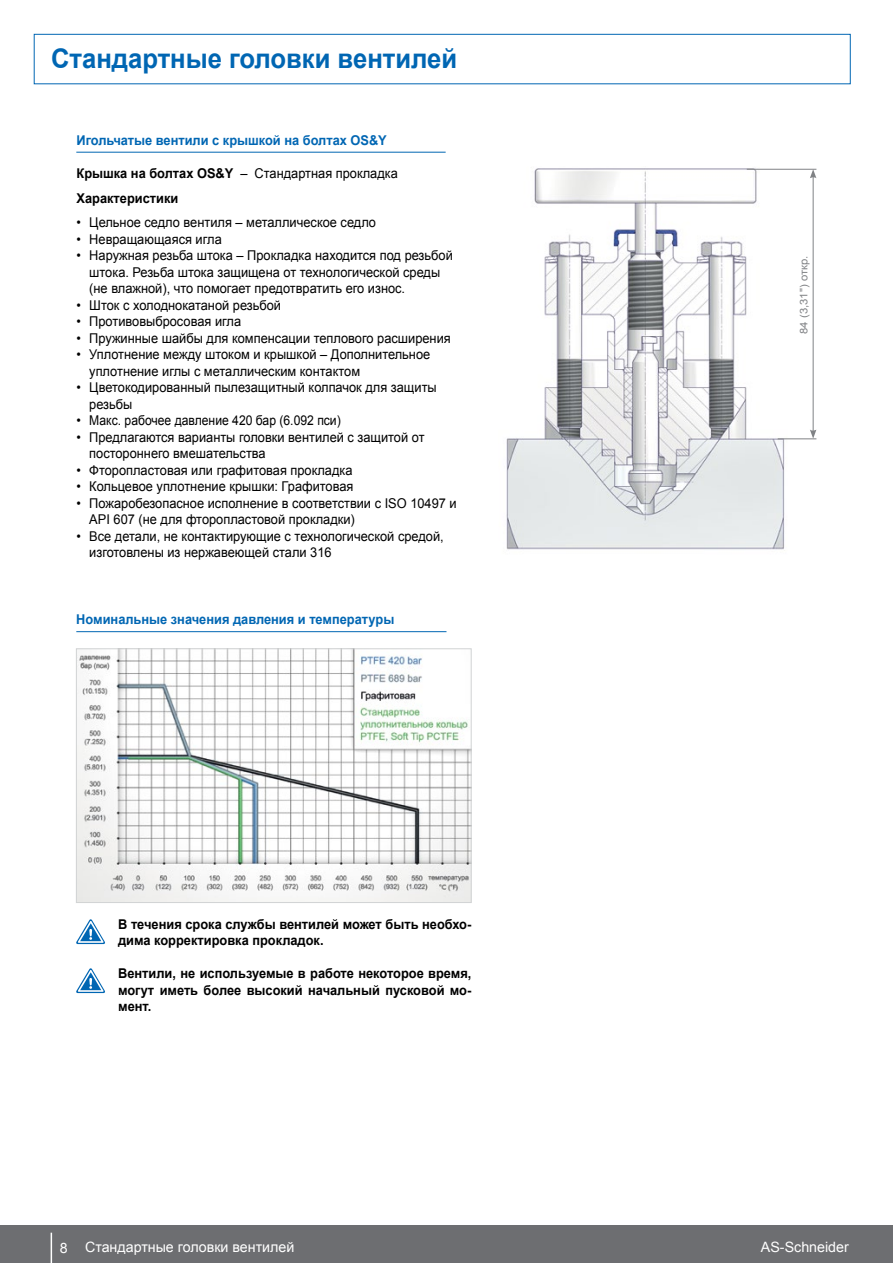
<style>
.page{position:relative;width:893px;height:1263px;background:#fff}
.page>*{position:absolute;margin:0;border:0;box-sizing:border-box;transform-origin:0 0}
.t1{font:700 27px "Arial";color:#0066b3;scale:.95 1}
.t2{font:14.25px "Arial";color:#fff}
.t3{font:13.5px/16.5px "Arial";color:#000;scale:.95 1}
.t4{font:700 13.5px/16.5px "Arial";color:#000;scale:.95 1}
.t5{font:700 13.5px "Arial";color:#0066b3;scale:.95 1}
.t6{font:10.5px "Arial";color:#808285;scale:1.08 1}
.s1{font-weight:400}
</style>
<div class="page">
<div style="left:34px;top:34px;width:816px;height:50px;border:1px solid #0066b3"></div>
<hr style="left:76px;top:152px;width:370px;height:1px;background:#0066b3">
<hr style="left:76px;top:631px;width:370px;height:1px;background:#0066b3">
<img style="left:506px;top:168px;width:300px;height:383px">
<img style="left:78px;top:651px;width:391px;height:250px">
<div style="left:76px;top:649px;width:395px;height:254px;border:1px solid #d1d3d4"></div>
<hr style="left:747px;top:169px;width:69px;height:1px;background:#808285">
<hr style="left:778px;top:439px;width:38px;height:1px;background:#808285">
<hr style="left:813px;top:176px;width:1px;height:256px;background:#808285">
<svg style="left:810px;top:430px;width:6px;height:9px"></svg>
<svg style="left:810px;top:169px;width:6px;height:9px"></svg>
<svg style="left:76px;top:968px;width:29px;height:25px"></svg>
<svg style="left:76px;top:919px;width:29px;height:25px"></svg>
<div style="left:0;top:1225px;width:893px;height:38px;background:#6d6e71"></div>
<hr style="left:51px;top:1233px;width:1px;height:30px;background:#fff">
<h1 class="t1" style="left:51px;top:40px;width:429px">Стандартные головки вентилей</h1>
<p class="t5" style="left:77px;top:131px;width:328px">Игольчатые вентили с крышкой на болтах OS&amp;Y</p>
<p class="t4" style="left:77px;top:161px;width:340px;line-height:24.8px">Крышка на болтах OS&amp;Y <span class="s1">– Стандартная прокладка<br></span>Характеристики</p>
<p class="t3" style="left:77px;top:214px;width:317px">• Цельное седло вентиля – металлическое седло</p>
<p class="t3" style="left:77px;top:231px;width:154px">• Невращающаяся игла</p>
<p class="t3" style="left:89px;top:247px;width:384px;text-indent:-13px">• Наружная резьба штока – Прокладка находится под резьбой штока. Резьба штока защищена от технологической среды (не влажной), что помогает предотвратить его износ.</p>
<p class="t3" style="left:77px;top:297px;width:217px">• Шток с холоднокатаной резьбой</p>
<p class="t3" style="left:77px;top:313px;width:175px">• Противовыбросовая игла</p>
<p class="t3" style="left:77px;top:330px;width:395px">• Пружинные шайбы для компенсации теплового расширения</p>
<p class="t3" style="left:89px;top:346px;width:360px;text-indent:-13px">• Уплотнение между штоком и крышкой – Дополнительное уплотнение иглы с металлическим контактом</p>
<p class="t3" style="left:89px;top:379px;width:367px;text-indent:-13px">• Цветокодированный пылезащитный колпачок для защиты резьбы</p>
<p class="t3" style="left:77px;top:412px;width:280px">• Макс. рабочее давление 420 бар (6.092 пcи)</p>
<p class="t3" style="left:89px;top:429px;width:354px;text-indent:-13px">• Предлагаются варианты головки вентилей с защитой от постороннего вмешательства</p>
<p class="t3" style="left:77px;top:462px;width:292px">• Фторопластовая или графитовая прокладка</p>
<p class="t3" style="left:77px;top:478px;width:293px">• Кольцевое уплотнение крышки: Графитовая</p>
<p class="t3" style="left:89px;top:495px;width:388px;text-indent:-13px">• Пожаробезопасное исполнение в соответствии с ISO 10497 и<br>API 607 (не для фторопластовой прокладки)</p>
<p class="t3" style="left:89px;top:528px;width:375px;text-indent:-13px">• Все детали, не контактирующие с технологической средой, изготовлены из нержавеющей стали 316</p>
<p class="t5" style="left:76px;top:610px;width:336px">Номинальные значения давления и температуры</p>
<p class="t4" style="left:118px;top:916px;width:373px">В течения срока службы вентилей может быть необхо&shy;дима корректировка прокладок.</p>
<p class="t4" style="left:118px;top:965px;width:373px;text-align:justify">Вентили, не используемые в работе некоторое время, могут иметь более высокий начальный пусковой мо&shy;мент.</p>
<p class="t6" style="left:797px;top:334px;width:74px;rotate:-90deg">84 (3,31") откр.</p>
<p class="t2" style="left:60px;top:1237px;width:236px">8 Стандартные головки вентилей</p>
<p class="t2" style="left:761px;top:1238px;width:89px">AS-Schneider</p>
</div>
